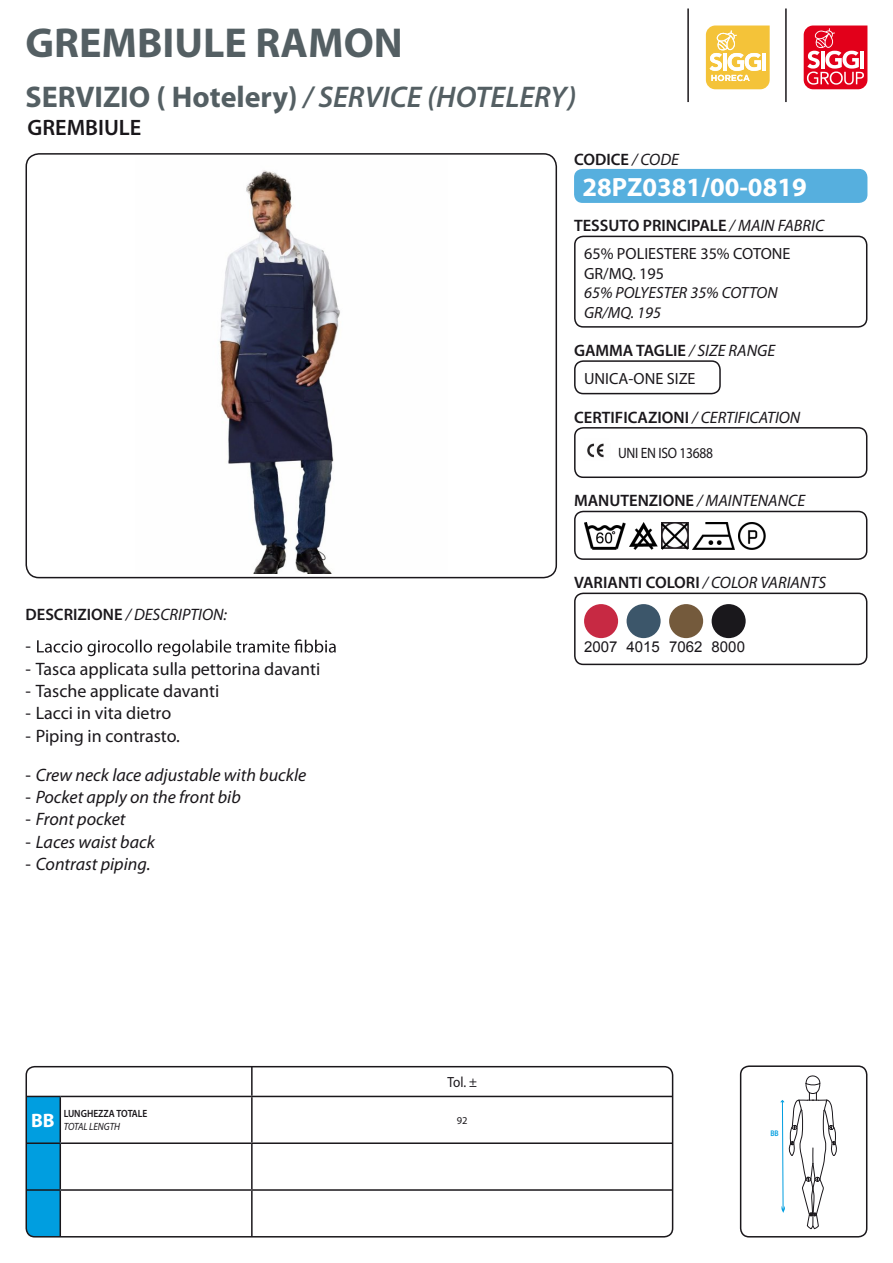
<style>
.page{position:relative;width:893px;height:1263px;background:#fff}
.page>*{position:absolute;margin:0;border:0;box-sizing:border-box;transform-origin:0 0}
.t1{font:700 42px "Myriad Pro";color:#545f63}
.t2{font:700 30px "Myriad Pro";color:#545f63}
.t3{font:700 26.55px "Myriad Pro";color:#fff}
.t4{font:600 22.35px "Myriad Pro";color:#1a171b}
.t5{font:700 19.5px "Myriad Pro";color:#fff}
.t6{font:italic 18px "Myriad Pro";color:#1a171b}
.t7{font:18px "Myriad Pro";color:#1a171b}
.t8{font:600 16.65px "Myriad Pro";color:#1a171b}
.t9{font:italic 16.65px "Myriad Pro";color:#1a171b}
.t10{font:16.2px/19.5px "Myriad Pro";color:#1a171b}
.t11{font:italic 16.2px/19.5px "Myriad Pro";color:#1a171b}
.t12{font:15px "Arial";color:#1a171b}
.t13{font:15px "Myriad Pro";letter-spacing:-.02em;color:#1a171b;scale:.9 1}
.t14{font:14.7px "Myriad Pro";color:#1a171b;scale:.9 1}
.t15{font:600 10.5px "Myriad Pro";color:#1a171b;scale:.9 1}
.t16{font:italic 10.5px "Myriad Pro";color:#1a171b;scale:.9 1}
.t17{font:10.5px "Myriad Pro";color:#1a171b}
.t18{font:600 8.25px "Myriad Pro";color:#009ee0;scale:.89 1}
.s1{font-weight:600;font-style:italic}
.s2{font-weight:400;font-style:italic}
.s3{font-weight:600;font-style:normal}
.s4{font-style:normal}
</style>
<div class="page">
<hr style="left:687px;top:9px;width:2px;height:93px;background:#1a171b">
<svg style="left:706px;top:26px;width:64px;height:63px"></svg>
<hr style="left:785px;top:9px;width:2px;height:93px;background:#1a171b">
<svg style="left:804px;top:26px;width:63px;height:63px"></svg>
<img style="left:219px;top:170px;width:121px;height:404px">
<div style="left:26px;top:153px;width:531px;height:425px;border:2px solid #1a171b;border-radius:13px"></div>
<svg style="left:37px;top:639px;width:299px;height:17px"></svg>
<div style="left:574px;top:169px;width:293px;height:34px;background:#56afde;border-radius:9px"></div>
<div style="left:574px;top:236px;width:293px;height:92px;border:2px solid #1a171b;border-radius:9px"></div>
<div style="left:574px;top:360px;width:147px;height:34px;border:2px solid #1a171b;border-radius:9px"></div>
<img style="left:587px;top:443px;width:17px;height:15px">
<div style="left:574px;top:427px;width:293px;height:51px;border:2px solid #1a171b;border-radius:9px"></div>
<img style="left:584px;top:522px;width:41px;height:28px">
<img style="left:630px;top:522px;width:27px;height:28px">
<img style="left:661px;top:522px;width:27px;height:28px">
<img style="left:692px;top:522px;width:42px;height:28px">
<img style="left:739px;top:522px;width:26px;height:28px">
<div style="left:574px;top:511px;width:293px;height:49px;border:2px solid #1a171b;border-radius:9px"></div>
<div style="left:584px;top:604px;width:34px;height:34px;background:#c72943;border-radius:50%"></div>
<div style="left:627px;top:604px;width:34px;height:34px;background:#3c566a;border-radius:50%"></div>
<div style="left:669px;top:604px;width:34px;height:34px;background:#745a3c;border-radius:50%"></div>
<div style="left:712px;top:604px;width:34px;height:34px;background:#1a181c;border-radius:50%"></div>
<div style="left:574px;top:593px;width:293px;height:72px;border:2px solid #1a171b;border-radius:9px"></div>
<div style="left:26px;top:1097px;width:34px;height:140px;background:#009ee0"></div>
<hr style="left:252px;top:1142px;width:421px;height:2px;background:#1a171b">
<hr style="left:60px;top:1096px;width:192px;height:1px;background:#1a171b">
<hr style="left:26px;top:1142px;width:34px;height:2px;background:#1a171b">
<hr style="left:251px;top:1067px;width:2px;height:29px;background:#1a171b">
<hr style="left:26px;top:1096px;width:34px;height:1px;background:#1a171b">
<hr style="left:60px;top:1097px;width:1px;height:45px;background:#1a171b">
<hr style="left:60px;top:1144px;width:1px;height:45px;background:#1a171b">
<hr style="left:60px;top:1142px;width:192px;height:2px;background:#1a171b">
<hr style="left:26px;top:1189px;width:34px;height:2px;background:#1a171b">
<hr style="left:252px;top:1096px;width:421px;height:1px;background:#1a171b">
<hr style="left:251px;top:1097px;width:2px;height:45px;background:#1a171b">
<hr style="left:251px;top:1144px;width:2px;height:45px;background:#1a171b">
<hr style="left:60px;top:1189px;width:192px;height:2px;background:#1a171b">
<hr style="left:60px;top:1191px;width:1px;height:46px;background:#1a171b">
<hr style="left:252px;top:1189px;width:421px;height:2px;background:#1a171b">
<hr style="left:251px;top:1191px;width:2px;height:46px;background:#1a171b">
<div style="left:26px;top:1066px;width:647px;height:171px;border:2px solid #1a171b;border-radius:9px"></div>
<svg style="left:781px;top:1075px;width:56px;height:154px"></svg>
<div style="left:740px;top:1065px;width:127px;height:172px;border:2px solid #1a171b;border-radius:9px"></div>
<h1 class="t1" style="left:26px;top:15px;width:379px">GREMBIULE RAMON</h1>
<h2 class="t2" style="left:26px;top:77px;width:552px">SERVIZIO ( Hotelery) <span class="s1">/ SERVICE (HOTELERY)</span></h2>
<h3 class="t4" style="left:28px;top:113px;width:115px">GREMBIULE</h3>
<p class="t8" style="left:574px;top:148px;width:106px">CODICE <span class="s2">/ CODE</span></p>
<h3 class="t3" style="left:583px;top:170px;width:226px">28PZ0381/00-0819</h3>
<p class="t8" style="left:574px;top:215px;width:252px">TESSUTO PRINCIPALE <span class="s2">/ MAIN FABRIC</span></p>
<p class="t10" style="left:584px;top:244px;width:208px">65% POLIESTERE 35% COTONE<br>GR/MQ. 195</p>
<p class="t11" style="left:584px;top:283px;width:195px">65% POLYESTER 35% COTTON<br>GR/MQ. 195</p>
<p class="t8" style="left:574px;top:340px;width:203px">GAMMA TAGLIE <span class="s2">/ SIZE RANGE</span></p>
<p class="t10" style="left:584px;top:369px;width:113px">UNICA-ONE SIZE</p>
<p class="t8" style="left:574px;top:407px;width:228px">CERTIFICAZIONI <span class="s2">/ CERTIFICATION</span></p>
<p class="t13" style="left:618px;top:443px;width:107px">UNI EN ISO 13688</p>
<p class="t8" style="left:574px;top:490px;width:233px">MANUTENZIONE <span class="s2">/ MAINTENANCE</span></p>
<p class="t9" style="left:26px;top:604px;width:203px"><span class="s3">DESCRIZIONE</span> / DESCRIPTION:</p>
<p class="t7" style="left:26px;top:635px;width:7px">-</p>
<p class="t7" style="left:26px;top:657px;width:296px">- Tasca applicata sulla pettorina davanti</p>
<p class="t7" style="left:26px;top:680px;width:195px">- Tasche applicate davanti</p>
<p class="t7" style="left:26px;top:702px;width:147px">- Lacci in vita dietro</p>
<p class="t7" style="left:26px;top:724px;width:156px">- Piping in contrasto.</p>
<p class="t6" style="left:26px;top:764px;width:282px"><span class="s4">-</span> Crew neck lace adjustable with buckle</p>
<p class="t6" style="left:26px;top:786px;width:217px"><span class="s4">-</span> Pocket apply on the front bib</p>
<p class="t6" style="left:26px;top:808px;width:102px"><span class="s4">-</span> Front pocket</p>
<p class="t6" style="left:26px;top:830px;width:131px"><span class="s4">-</span> Laces waist back</p>
<p class="t6" style="left:26px;top:853px;width:126px"><span class="s4">-</span> Contrast piping.</p>
<p class="t5" style="left:31px;top:1108px;width:25px">BB</p>
<p class="t15" style="left:64px;top:1107px;width:95px">LUNGHEZZA TOTALE</p>
<p class="t16" style="left:64px;top:1119px;width:64px">TOTAL LENGTH</p>
<p class="t8" style="left:574px;top:572px;width:254px">VARIANTI COLORI <span class="s2">/ COLOR VARIANTS</span></p>
<p class="t12" style="left:584px;top:637px;width:162px">2007 4015 7062 8000</p>
<p class="t14" style="left:448px;top:1073px;width:34px">Tol. ±</p>
<p class="t17" style="left:457px;top:1114px;width:12px">92</p>
<p class="t18" style="left:770px;top:1128px;width:11px">BB</p>
</div>
